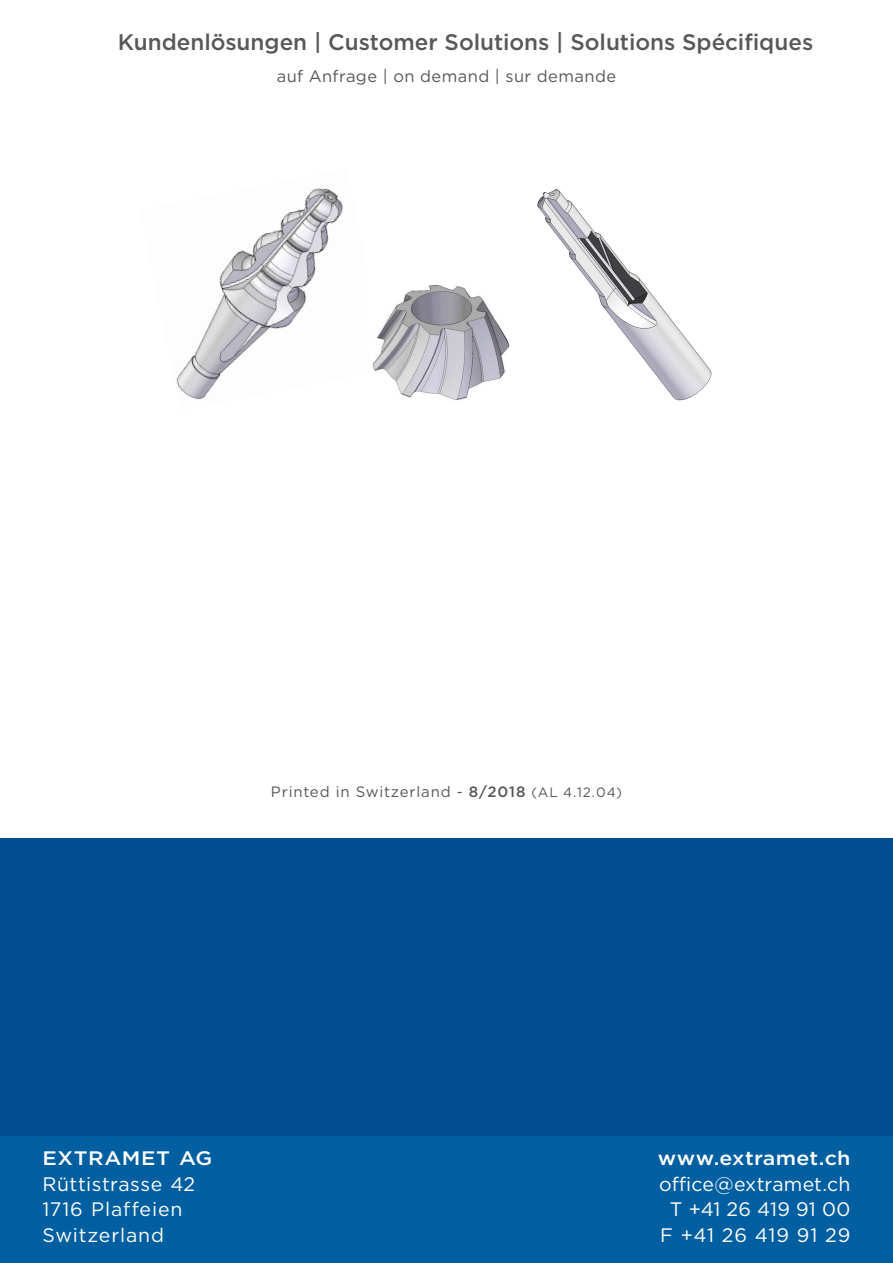
<style>
.page{position:relative;width:893px;height:1263px;background:#fff}
.page>*{position:absolute;margin:0;border:0;box-sizing:border-box;transform-origin:0 0}
.t1{font:500 22.5px "Gotham";color:#58585a}
.t2{font:19.5px "Gotham";letter-spacing:.045em;color:#fff}
.t3{font:500 19.5px "Gotham";letter-spacing:.015em;color:#fff;scale:1.1 1}
.t4{font:19.5px "Gotham";letter-spacing:.025em;color:#fff}
.t5{font:19.5px "Gotham";color:#fff}
.t6{font:19.5px "Gotham";letter-spacing:.005em;color:#fff}
.t7{font:16.5px "Gotham";letter-spacing:.025em;color:#58585a}
.t8{font:15px "Gotham";letter-spacing:.055em;color:#58585a}
.s1{font-weight:500}
.s2{font-size:13.5px}
</style>
<div class="page">
<div style="left:0;top:1135px;width:893px;height:128px;background:#005fa1"></div>
<div style="left:0;top:838px;width:893px;height:297px;background:#004c8e"></div>
<img style="left:537px;top:189px;width:175px;height:212px">
<img style="left:176px;top:188px;width:167px;height:212px">
<img style="left:372px;top:284px;width:138px;height:117px">
<p class="t1" style="left:118px;top:27px;width:697px">Kundenlösungen | Customer Solutions | Solutions Spécifiques</p>
<p class="t7" style="left:277px;top:66px;width:341px">auf Anfrage | on demand | sur demande</p>
<p class="t8" style="left:271px;top:782px;width:352px">Printed in Switzerland - <span class="s1">8/2018</span> <span class="s2">(AL 4.12.04)</span></p>
<p class="t3" style="left:43px;top:1145px;width:156px">EXTRAMET AG</p>
<p class="t3" style="left:658px;top:1145px;width:177px">www.extramet.ch</p>
<p class="t4" style="left:43px;top:1171px;width:154px">Rüttistrasse 42</p>
<p class="t5" style="left:659px;top:1171px;width:193px">office@extramet.ch</p>
<p class="t2" style="left:43px;top:1197px;width:142px">1716 Plaffeien</p>
<p class="t6" style="left:670px;top:1197px;width:182px">T +41 26 419 91 00</p>
<p class="t4" style="left:43px;top:1222px;width:123px">Switzerland</p>
<p class="t2" style="left:660px;top:1222px;width:192px">F +41 26 419 91 29</p>
</div>
